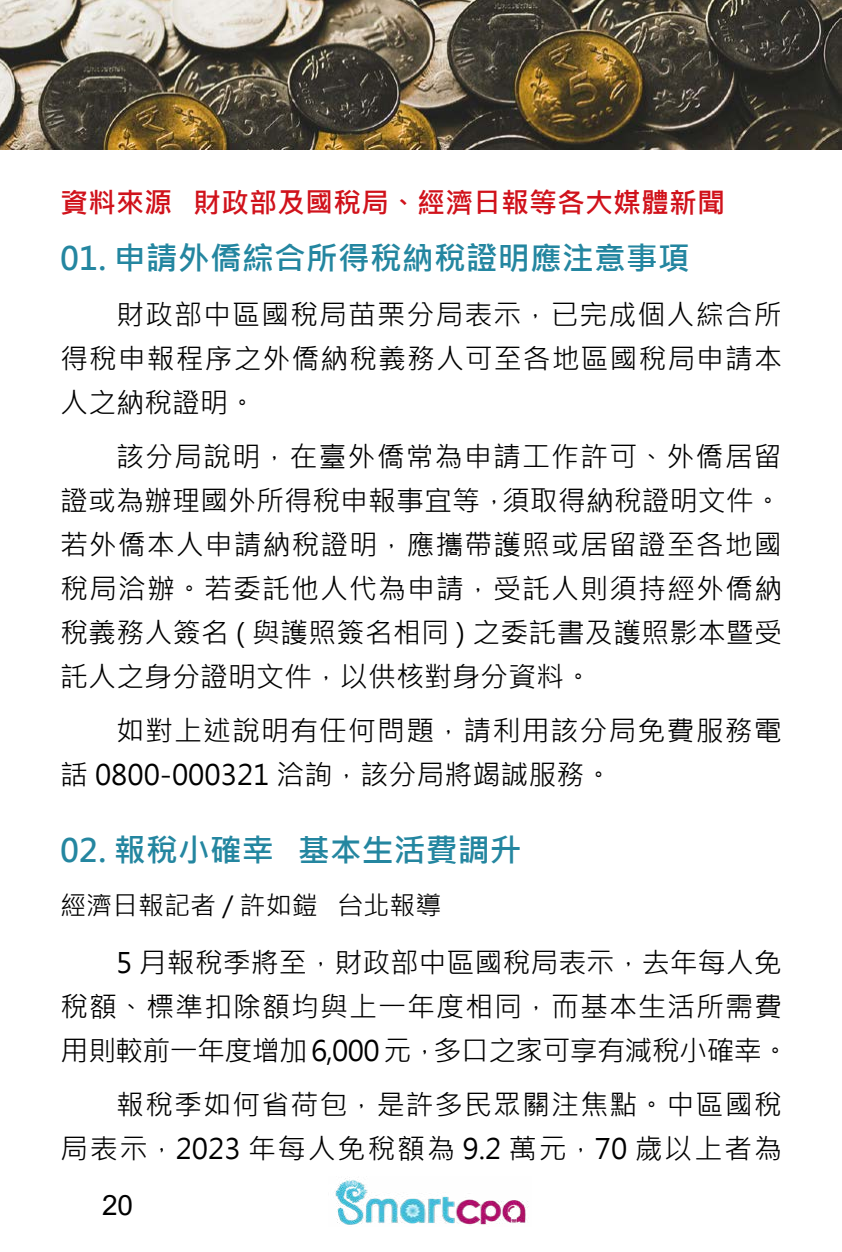
<style>
.page{position:relative;width:842px;height:1252px;background:#fff}
.page>*{position:absolute;margin:0;border:0;box-sizing:border-box;transform-origin:0 0}
.t1{font:700 32px "Microsoft Jheng Hei";color:#2486a0}
.t2{font:28px/44px "Microsoft Jheng Hei";letter-spacing:.035em;color:#000;text-align:justify}
.t3{font:28px/44px "Microsoft Jheng Hei";color:#000}
.t4{font:700 28px "Microsoft Jheng Hei";color:#d0121b}
.t5{font:28px "Arial";color:#000}
.t6{font:26px "Microsoft Jheng Hei";color:#000}
</style>
<div class="page">
<img style="left:335px;top:1177px;width:194px;height:48px">
<img style="left:0;top:0;width:842px;height:150px">
<p class="t4" style="left:60px;top:185px;width:666px">資料來源 財政部及國稅局、經濟日報等各大媒體新聞</p>
<p class="t1" style="left:60px;top:239px;width:631px">01. 申請外僑綜合所得稅納稅證明應注意事項</p>
<p class="t2" style="left:60px;top:293px;width:724px;text-indent:56px">財政部中區國稅局苗栗分局表示，已完成個人綜合所得稅申報程序之外僑納稅義務人可至各地區國稅局申請本人之納稅證明。</p>
<p class="t2" style="left:60px;top:435px;width:724px;text-indent:56px">該分局說明，在臺外僑常為申請工作許可、外僑居留證或為辦理國外所得稅申報事宜等，須取得納稅證明文件。若外僑本人申請納稅證明，應攜帶護照或居留證至各地國稅局洽辦。若委託他人代為申請，受託人則須持經外僑納稅義務人簽名 ( 與護照簽名相同 ) 之委託書及護照影本暨受託人之身分證明文件，以供核對身分資料。</p>
<p class="t2" style="left:60px;top:709px;width:723px;text-indent:56px">如對上述說明有任何問題，請利用該分局免費服務電話 0800-000321 洽詢，該分局將竭誠服務。</p>
<p class="t1" style="left:60px;top:831px;width:463px">02. 報稅小確幸 基本生活費調升</p>
<p class="t6" style="left:60px;top:889px;width:383px">經濟日報記者 / 許如鎧 台北報導</p>
<p class="t3" style="left:60px;top:941px;width:731px;text-indent:56px">5 月報稅季將至，財政部中區國稅局表示，去年每人免稅額、標準扣除額均與上一年度相同，而基本生活所需費用則較前一年度增加 6,000 元，多口之家可享有減稅小確幸。</p>
<p class="t2" style="left:60px;top:1083px;width:724px;text-align:right">報稅季如何省荷包，是許多民眾關注焦點。中區國稅<br>局表示，2023 年每人免稅額為 9.2 萬元，70 歲以上者為</p>
<p class="t5" style="left:102px;top:1186px;width:33px">20</p>
</div>
